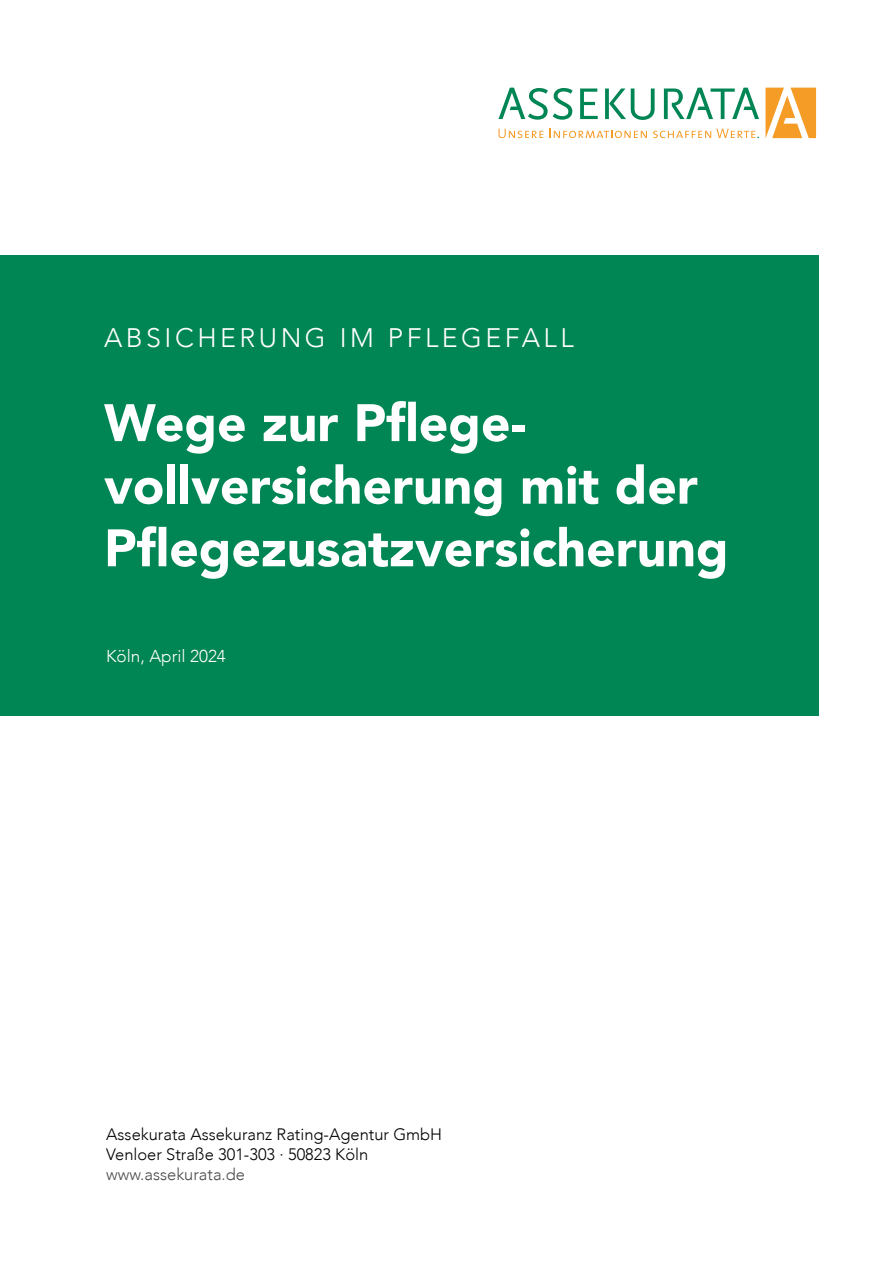
<style>
.page{position:relative;width:893px;height:1263px;background:#fff}
.page>*{position:absolute;margin:0;border:0;box-sizing:border-box;transform-origin:0 0}
.t1{font:900 52.2px/62.6px "Avenir";color:#fff}
.t2{font:300 26.7px "Avenir";letter-spacing:.13em;color:#fff}
.t3{font:300 17.25px "Avenir";color:#fff}
.t4{font:300 16.5px/19.8px "Avenir";color:#000}
.t5{font:300 16.5px "Avenir";color:#4a4a49}
</style>
<div class="page">
<div style="left:0;top:255px;width:819px;height:461px;background:#008554"></div>
<svg style="left:765px;top:88px;width:51px;height:50px"></svg>
<svg style="left:498px;top:88px;width:75px;height:32px"></svg>
<svg style="left:580px;top:89px;width:18px;height:30px"></svg>
<svg style="left:605px;top:89px;width:50px;height:31px"></svg>
<svg style="left:664px;top:88px;width:95px;height:31px"></svg>
<svg style="left:498px;top:129px;width:45px;height:9px"></svg>
<svg style="left:549px;top:129px;width:98px;height:9px"></svg>
<svg style="left:653px;top:129px;width:106px;height:9px"></svg>
<h2 class="t2" style="left:104px;top:322px;width:471px">ABSICHERUNG IM PFLEGEFALL</h2>
<h1 class="t1" style="left:104px;top:390px;width:626px">Wege zur Pflege&shy;vollversicherung mit der<br>Pflegezusatzversicherung</h1>
<p class="t3" style="left:106px;top:646px;width:121px">Köln, April 2024</p>
<p class="t4" style="left:106px;top:1125px;width:337px">Assekurata Assekuranz Rating-Agentur GmbH<br>Venloer Straße 301-303 · 50823 Köln</p>
<p class="t5" style="left:106px;top:1164px;width:140px">www.assekurata.de</p>
</div>
